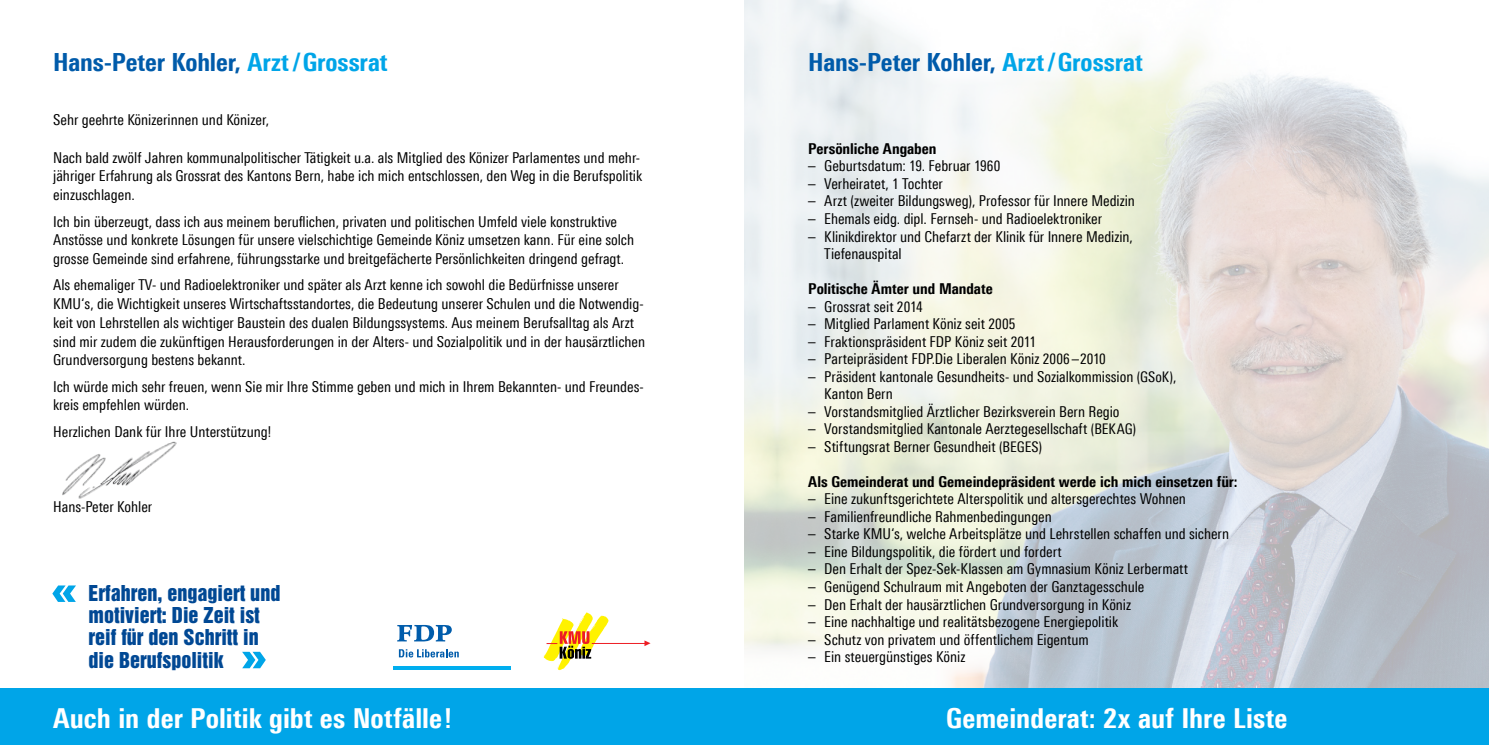
<style>
.page{position:relative;width:1489px;height:745px;background:#fff}
.page>*{position:absolute;margin:0;border:0;box-sizing:border-box;transform-origin:0 0}
.t1{font:57.5px "Helvetica Inserat";color:#00a5e8}
.t2{font:800 27.5px "Linotype Univers 720 Cn";letter-spacing:.005em;color:#fff}
.t3{font:800 25px "Linotype Univers 720 Cn";letter-spacing:-.005em;color:#005baa}
.t4{font:20px/22.1px "Helvetica Inserat";color:#004894}
.t5{font:15px/18.8px "Linotype Univers 420 Cn";color:#000}
.t6{font:800 15px "Linotype Univers 720 Cn";letter-spacing:-.005em;color:#000}
.s1{color:#00a5e8}
.s2{font-size:57.5px;color:#00a5e8}
.s3{font-size:14.62px}
</style>
<div class="page">
<img style="left:744px;top:0;width:744px;height:687px">
<div style="left:0;top:687px;width:1488px;height:57px;background:#00a5e8"></div>
<img style="left:62px;top:441px;width:115px;height:58px">
<hr style="left:393px;top:666px;width:118px;height:3px;background:#00aeef">
<svg style="left:399px;top:649px;width:60px;height:8px"></svg>
<svg style="left:397px;top:624px;width:55px;height:17px"></svg>
<img style="left:543px;top:612px;width:66px;height:59px">
<hr style="left:591px;top:642px;width:54px;height:1px;background:#ed1d24">
<svg style="left:644px;top:640px;width:6px;height:5px"></svg>
<svg style="left:546px;top:631px;width:45px;height:27px"></svg>
<h3 class="t3" style="left:53px;top:47px;width:336px">Hans-Peter Kohler, <span class="s1">Arzt /Grossrat</span></h3>
<p class="t5" style="left:53px;top:110px;width:217px">Sehr geehrte Könizerinnen und Könizer,</p>
<p class="t5" style="left:53px;top:148px;width:590px">Nach bald zwölf Jahren kommunalpolitischer Tätigkeit u.a. als Mitglied des Könizer Parlamentes und mehr&shy;jähriger Erfahrung als Grossrat des Kantons Bern, habe ich mich entschlossen, den Weg in die Berufspolitik einzuschlagen.</p>
<p class="t5" style="left:53px;top:211px;width:582px">Ich bin überzeugt, dass ich aus meinem beruflichen, privaten und politischen Umfeld viele konstruktive<br>Anstösse und konkrete Lösungen für unsere vielschichtige Gemeinde Köniz umsetzen kann. Für eine solch grosse Gemeinde sind erfahrene, führungsstarke und breitgefächerte Persönlichkeiten dringend gefragt.</p>
<p class="t5" style="left:53px;top:275px;width:593px">Als ehemaliger TV- und Radioelektroniker und später als Arzt kenne ich sowohl die Bedürfnisse unserer KMU‘s, die Wichtigkeit unseres Wirtschaftsstandortes, die Bedeutung unserer Schulen und die Notwendig&shy;keit von Lehrstellen als wichtiger Baustein des dualen Bildungssystems. Aus meinem Berufsalltag als Arzt sind mir zudem die zukünftigen Herausforderungen in der Alters- und Sozialpolitik und in der hausärztlichen Grundversorgung bestens bekannt.</p>
<p class="t5" style="left:53px;top:376px;width:592px">Ich würde mich sehr freuen, wenn Sie mir Ihre Stimme geben und mich in Ihrem Bekannten- und Freundes&shy;kreis empfehlen würden.</p>
<p class="t5" style="left:53px;top:421px;width:219px">Herzlichen Dank für Ihre Unterstützung!</p>
<p class="t5" style="left:53px;top:496px;width:101px">Hans-Peter Kohler</p>
<h1 class="t1" style="left:50px;top:555px;width:30px">«</h1>
<h3 class="t4" style="left:89px;top:582px;width:193px">Erfahren, engagiert und motiviert: Die Zeit ist reif für den Schritt in die Berufspolitik <span class="s2">»</span></h3>
<h3 class="t3" style="left:808px;top:47px;width:336px">Hans-Peter Kohler, <span class="s1">Arzt /Grossrat</span></h3>
<p class="t6" style="left:808px;top:139px;width:130px">Persönliche Angaben</p>
<p class="t5" style="left:808px;top:156px;width:193px">– Geburtsdatum: <span class="s3">19</span>. Februar <span class="s3">1960</span></p>
<p class="t5" style="left:808px;top:174px;width:136px">– Verheiratet, <span class="s3">1</span> Tochter</p>
<p class="t5" style="left:808px;top:191px;width:328px">– Arzt (zweiter Bildungsweg), Professor für Innere Medizin</p>
<p class="t5" style="left:808px;top:209px;width:295px">– Ehemals eidg. dipl. Fernseh- und Radioelektroniker</p>
<p class="t5" style="left:824px;top:227px;width:310px;line-height:17.5px;text-indent:-16px">– Klinikdirektor und Chefarzt der Klinik für Innere Medizin,<br>Tiefenauspital</p>
<p class="t6" style="left:808px;top:279px;width:186px">Politische Ämter und Mandate</p>
<p class="t5" style="left:808px;top:296px;width:116px">– Grossrat seit <span class="s3">2014</span></p>
<p class="t5" style="left:808px;top:314px;width:208px">– Mitglied Parlament Köniz seit <span class="s3">2005</span></p>
<p class="t5" style="left:808px;top:331px;width:229px">– Fraktionspräsident FDP Köniz seit <span class="s3">2011</span></p>
<p class="t5" style="left:808px;top:349px;width:299px">– Parteipräsident FDP.Die Liberalen Köniz <span class="s3">2006 –2010</span></p>
<p class="t5" style="left:824px;top:367px;width:354px;line-height:17.5px;text-indent:-16px">– Präsident kantonale Gesundheits- und Sozialkommission <span class="s3">(GSoK)</span>,<br>Kanton Bern</p>
<p class="t5" style="left:808px;top:401px;width:313px">– Vorstandsmitglied Ärztlicher Bezirksverein Bern Regio</p>
<p class="t5" style="left:808px;top:419px;width:329px">– Vorstandsmitglied Kantonale Aerztegesellschaft <span class="s3">(BEKAG)</span></p>
<p class="t5" style="left:808px;top:436px;width:235px">– Stiftungsrat Berner Gesundheit <span class="s3">(BEGES)</span></p>
<p class="t6" style="left:808px;top:472px;width:431px">Als Gemeinderat und Gemeindepräsident werde ich mich einsetzen für:</p>
<p class="t5" style="left:808px;top:489px;width:379px">– Eine zukunftsgerichtete Alterspolitik und altersgerechtes Wohnen</p>
<p class="t5" style="left:808px;top:506px;width:245px">– Familienfreundliche Rahmenbedingungen</p>
<p class="t5" style="left:808px;top:524px;width:422px">– Starke KMU‘s, welche Arbeitsplätze und Lehrstellen schaffen und sichern</p>
<p class="t5" style="left:808px;top:541px;width:255px">– Eine Bildungspolitik, die fördert und fordert</p>
<p class="t5" style="left:808px;top:559px;width:381px">– Den Erhalt der Spez-Sek-Klassen am Gymnasium Köniz Lerbermatt</p>
<p class="t5" style="left:808px;top:576px;width:337px">– Genügend Schulraum mit Angeboten der Ganztagesschule</p>
<p class="t5" style="left:808px;top:594px;width:324px">– Den Erhalt der hausärztlichen Grundversorgung in Köniz</p>
<p class="t5" style="left:808px;top:611px;width:311px">– Eine nachhaltige und realitätsbezogene Energiepolitik</p>
<p class="t5" style="left:808px;top:629px;width:282px">– Schutz von privatem und öffentlichem Eigentum</p>
<p class="t5" style="left:808px;top:646px;width:158px">– Ein steuergünstiges Köniz</p>
<h2 class="t2" style="left:53px;top:700px;width:401px">Auch in der Politik gibt es Notfälle!</h2>
<h2 class="t2" style="left:946px;top:700px;width:343px">Gemeinderat: 2x auf Ihre Liste</h2>
</div>
